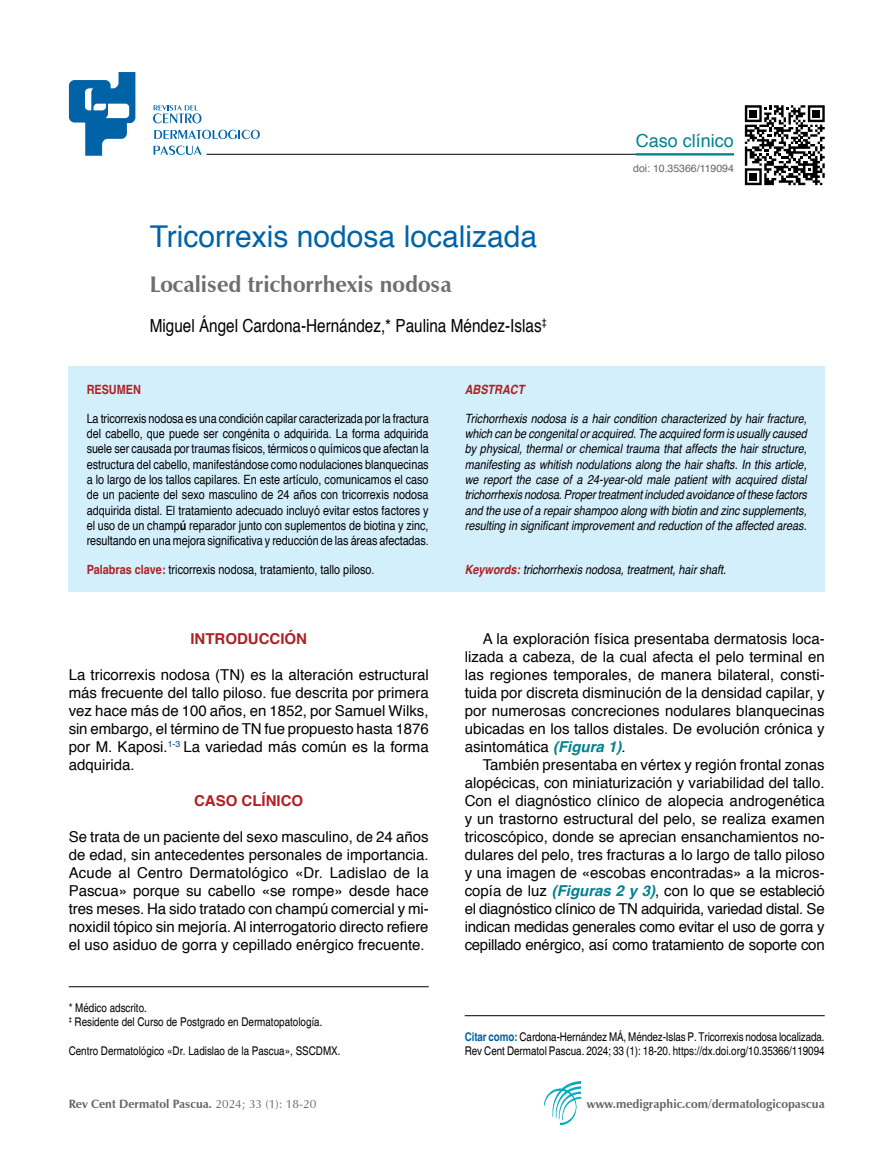
<style>
.page{position:relative;width:893px;height:1170px;background:#fff}
.page>*{position:absolute;margin:0;border:0;box-sizing:border-box;transform-origin:0 0}
.t1{font:30px "Helvetica";color:#0063a7}
.t2{font:700 22.5px "Zapf Humanist 601 BT";color:#6d6e71}
.t3{font:18px "Helvetica";color:#000;scale:.85 1}
.t4{font:18px "Helvetica";color:#008290}
.t5{font:15px/18px "Helvetica";color:#000;text-align:justify}
.t6{font:700 15px "Helvetica";color:#ae2024}
.t7{font:12.75px/15.3px "Helvetica";letter-spacing:-.005em;color:#000;text-align:justify;scale:.85 1}
.t8{font:italic 12.75px/15.3px "Helvetica";color:#000;text-align:justify;scale:.85 1}
.t9{font:italic 700 12.75px "Helvetica";color:#ae2024;scale:.85 1}
.t10{font:700 12.75px "Helvetica";color:#ae2024;scale:.85 1}
.t11{font:condensed 12px/14.4px "Helvetica";color:#000}
.t12{font:700 12px "Zapf Humanist 601 BT";color:#636466}
.t13{font:10.5px "Helvetica";color:#636466}
.s1{font-weight:700}
.s2{font-weight:700;color:#ae2024}
.s3{font-weight:700;font-style:italic;color:#008290}
.s4{font-weight:700;color:#0063a7}
.s5{font-weight:400}
</style>
<div class="page">
<img style="left:544px;top:1081px;width:36px;height:43px">
<svg style="left:153px;top:105px;width:48px;height:18px"></svg>
<svg style="left:154px;top:130px;width:106px;height:9px"></svg>
<svg style="left:154px;top:145px;width:48px;height:10px"></svg>
<svg style="left:69px;top:72px;width:66px;height:84px"></svg>
<hr style="left:207px;top:154px;width:527px;height:1px;background:#000">
<hr style="left:69px;top:986px;width:360px;height:1px;background:#000">
<hr style="left:636px;top:153px;width:98px;height:2px;background:#008290">
<hr style="left:465px;top:1015px;width:360px;height:1px;background:#000">
<div style="left:69px;top:367px;width:378px;height:225px;background:#d4effc"></div>
<div style="left:447px;top:367px;width:378px;height:225px;background:#d4effc"></div>
<svg style="left:745px;top:105px;width:80px;height:80px"></svg>
<p class="t4" style="left:636px;top:127px;width:100px">Caso clínico</p>
<h1 class="t1" style="left:150px;top:213px;width:389px">Tricorrexis nodosa localizada</h1>
<h2 class="t2" style="left:150px;top:270px;width:304px">Localised trichorrhexis nodosa</h2>
<p class="t3" style="left:150px;top:311px;width:469px">Miguel Ángel Cardona-Hernández,* Paulina Méndez-Islas<sup>‡</sup></p>
<p class="t13" style="left:633px;top:160px;width:102px">doi: 10.35366/119094</p>
<p class="t10" style="left:87px;top:379px;width:65px">RESUMEN</p>
<p class="t7" style="left:87px;top:411px;width:404px">La tricorrexis nodosa es una condición capilar caracterizada por la fractura del cabello, que puede ser congénita o adquirida. La forma adquirida suele ser causada por traumas físicos, térmicos o químicos que afectan la estructura del cabello, manifestándose como nodulaciones blanquecinas a lo largo de los tallos capilares. En este artículo, comunicamos el caso de un paciente del sexo masculino de 24 años con tricorrexis nodosa adquirida distal. El tratamiento adecuado incluyó evitar estos factores y el uso de un champ<span class="s1">ú</span> reparador junto con suplementos de biotina y zinc, resultando en una mejora significativa y reducción de las áreas afectadas.</p>
<p class="t7" style="left:87px;top:562px;width:340px"><span class="s2">Palabras clave:</span> tricorrexis nodosa, tratamiento, tallo piloso.</p>
<p class="t6" style="left:190px;top:626px;width:118px">INTRODUCCIÓN</p>
<p class="t5" style="left:69px;top:666px;width:361px">La tricorrexis nodosa (TN) es la alteración estructural más frecuente del tallo piloso. fue descrita por primera vez hace más de 100 años, en 1852, por Samuel Wilks, sin embargo, el término de TN fue propuesto hasta 1876 por M. Kaposi.<sup>1-3</sup> La variedad más común es la forma adquirida.</p>
<p class="t6" style="left:194px;top:788px;width:111px">CASO CLÍNICO</p>
<p class="t5" style="left:69px;top:828px;width:362px">Se trata de un paciente del sexo masculino, de 24 años de edad, sin antecedentes personales de importancia.<br>Acude al Centro Dermatológico «Dr. Ladislao de la Pascua» porque su cabello «se rompe» desde hace tres meses. Ha sido tratado con champú comercial y mi&shy;noxidil tópico sin mejoría. Al interrogatorio directo refiere el uso asiduo de gorra y cepillado enérgico frecuente.</p>
<p class="t11" style="left:69px;top:1000px;width:255px">* Médico adscrito.<br><sup>‡</sup> Residente del Curso de Postgrado en Dermatopatología.</p>
<p class="t11" style="left:69px;top:1043px;width:273px">Centro Dermatológico «Dr. Ladislao de la Pascua», SSCDMX.</p>
<p class="t9" style="left:465px;top:379px;width:72px">ABSTRACT</p>
<p class="t8" style="left:465px;top:411px;width:404px">Trichorrhexis nodosa is a hair condition characterized by hair fracture, which can be congenital or acquired. The acquired form is usually caused by physical, thermal or chemical trauma that affects the hair structure, manifesting as whitish nodulations along the hair shafts. In this article, we report the case of a 24-year-old male patient with acquired distal trichorrhexis nodosa. Proper treatment included avoidance of these factors and the use of a repair shampoo along with biotin and zinc supplements, resulting in significant improvement and reduction of the affected areas.</p>
<p class="t8" style="left:465px;top:562px;width:309px"><span class="s2">Keywords:</span> trichorrhexis nodosa, treatment, hair shaft.</p>
<p class="t5" style="left:465px;top:630px;width:361px;text-indent:18px">A la exploración física presentaba dermatosis loca&shy;lizada a cabeza, de la cual afecta el pelo terminal en las regiones temporales, de manera bilateral, consti&shy;tuida por discreta disminución de la densidad capilar, y por numerosas concreciones nodulares blanquecinas ubicadas en los tallos distales. De evolución crónica y asintomática <span class="s3">(Figura 1)</span>.</p>
<p class="t5" style="left:465px;top:756px;width:362px;text-indent:18px">También presentaba en vértex y región frontal zonas alopécicas, con miniaturización y variabilidad del tallo.<br>Con el diagnóstico clínico de alopecia androgenética y un trastorno estructural del pelo, se realiza examen tricoscópico, donde se aprecian ensanchamientos no&shy;dulares del pelo, tres fracturas a lo largo de tallo piloso y una imagen de «escobas encontradas» a la micros&shy;copía de luz <span class="s3">(Figuras 2 y 3)</span>, con lo que se estableció el diagnóstico clínico de TN adquirida, variedad distal. Se indican medidas generales como evitar el uso de gorra y cepillado enérgico, así como tratamiento de soporte con</p>
<p class="t11" style="left:465px;top:1029px;width:361px"><span class="s4">Citar como:</span> Cardona-Hernández MÁ, Méndez-Islas P. Tricorrexis nodosa localizada.<br>Rev Cent Dermatol Pascua. 2024; 33 (1): 18-20. https://dx.doi.org/10.35366/119094</p>
<p class="t12" style="left:69px;top:1096px;width:249px">Rev Cent Dermatol Pascua. <span class="s5">2024; 33 (1): 18-20</span></p>
<p class="t12" style="left:587px;top:1096px;width:239px">www.medigraphic.com/dermatologicopascua</p>
</div>
